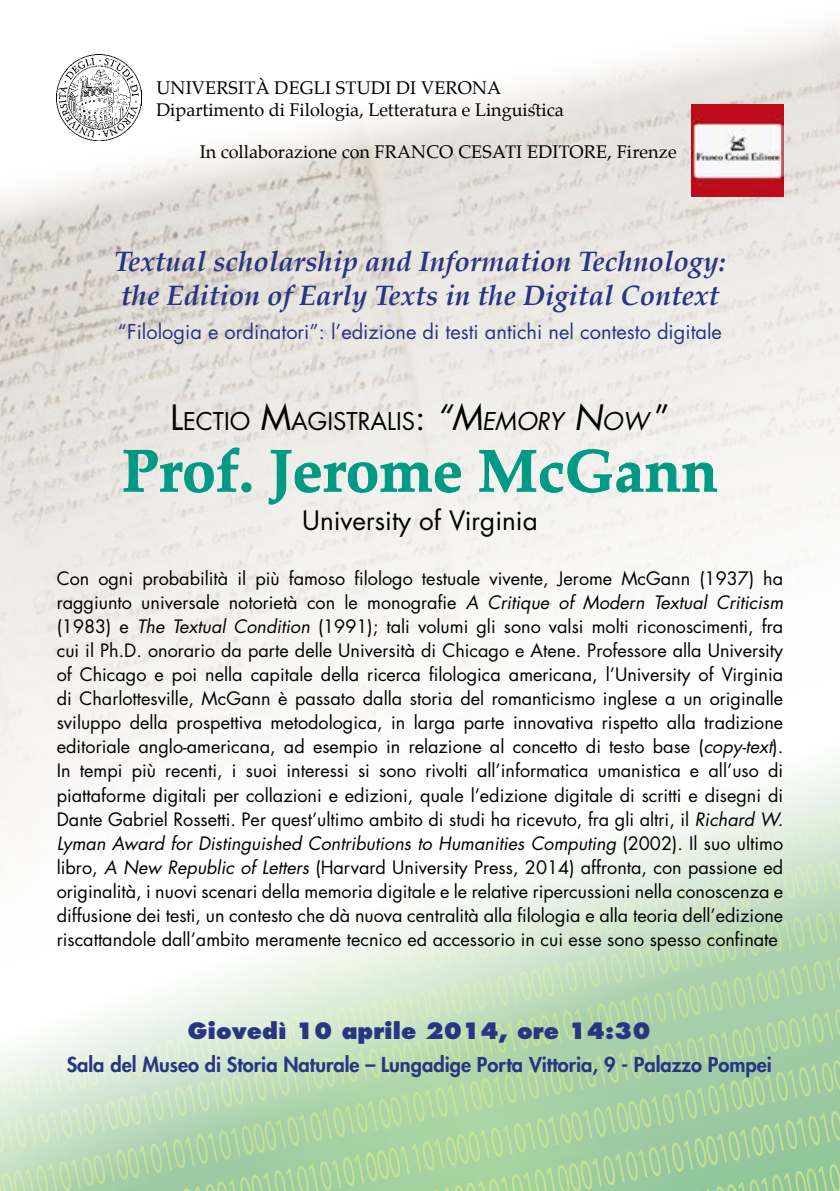
<style>
.page{position:relative;width:840px;height:1191px;background:#fff}
.page>*{position:absolute;margin:0;border:0;box-sizing:border-box;transform-origin:0 0}
.t1{font:700 60px "Palatino";color:#009984}
.t2{font:italic 700 28px/33.6px "Palatino";color:#283583}
.t3{font:26px "Futura";color:#000}
.t4{font:23.8px "Futura";color:#000}
.t5{font:800 22px "Futura";color:#283583}
.t6{font:800 20px "Futura";color:#283583}
.t7{font:20px "Futura";color:#283583}
.t8{font:18px/24px "Futura";color:#000;text-align:justify}
.t9{font:18px/21.2px "Palatino";color:#000}
.s1{font-size:34px}
.s2{font-style:italic;font-size:34px}
.s3{font-style:italic}
</style>
<div class="page">
<svg style="left:0;top:997px;width:839px;height:194px;background:#b9d9b3"></svg>
<img style="left:0;top:25px;width:839px;height:972px">
<svg style="left:124px;top:447px;width:127px;height:46px;background:#d0e0da"></svg>
<svg style="left:268px;top:450px;width:192px;height:72px"></svg>
<svg style="left:479px;top:409px;width:237px;height:84px"></svg>
<img style="left:57px;top:55px;width:85px;height:85px">
<img style="left:690px;top:104px;width:92px;height:92px">
<p class="t9" style="left:156px;top:77px;width:409px">UNIVERSITÀ DEGLI STUDI DI VERONA<br>Dipartimento di Filologia, Letteratura e Linguistica</p>
<p class="t9" style="left:199px;top:141px;width:478px">In collaborazione con FRANCO CESATI EDITORE, Firenze</p>
<h2 class="t2" style="left:114px;top:245px;width:612px">Textual scholarship and Information Technology: the Edition of Early Texts in the Digital Context</h2>
<p class="t7" style="left:118px;top:318px;width:605px">“Filologia e ordinatori”: l’edizione di testi antichi nel contesto digitale</p>
<h3 class="t4" style="left:170px;top:405px;width:500px"><span class="s1">L</span>ECTIO <span class="s1">M</span>AGISTRALIS<span class="s1">:</span> <span class="s2">“M</span><span class="s3">EMORY</span> <span class="s2">N</span><span class="s3">OW</span> <span class="s1">”</span></h3>
<h1 class="t1" style="left:122px;top:420px;width:597px">Prof. Jerome McGann</h1>
<h3 class="t3" style="left:302px;top:503px;width:237px">University of Virginia</h3>
<p class="t8" style="left:57px;top:567px;width:727px">Con ogni probabilità il più famoso filologo testuale vivente, Jerome McGann (1937) ha raggiunto universale notorietà con le monografie <span class="s3">A Critique of Modern Textual Criticism </span>(1983) e <span class="s3">The Textual Condition</span> (1991); tali volumi gli sono valsi molti riconoscimenti, fra cui il Ph.D. onorario da parte delle Università di Chicago e Atene. Professore alla University of Chicago e poi nella capitale della ricerca filologica americana, l’University of Virginia di Charlottesville, McGann è passato dalla storia del romanticismo inglese a un originalle sviluppo della prospettiva metodologica, in larga parte innovativa rispetto alla tradizione editoriale anglo-americana, ad esempio in relazione al concetto di testo base (<span class="s3">copy-text</span>).<br>In tempi più recenti, i suoi interessi si sono rivolti all’informatica umanistica e all’uso di piattaforme digitali per collazioni e edizioni, quale l’edizione digitale di scritti e disegni di Dante Gabriel Rossetti. Per quest’ultimo ambito di studi ha ricevuto, fra gli altri, il <span class="s3">Richard W.<br>Lyman Award for Distinguished Contributions to Humanities Computing</span> (2002). Il suo ultimo libro, <span class="s3">A New Republic of Letters</span> (Harvard University Press, 2014) affronta, con passione ed originalità, i nuovi scenari della memoria digitale e le relative ripercussioni nella conoscenza e diffusione dei testi, un contesto che dà nuova centralità alla filologia e alla teoria dell’edizione riscattandole dall’ambito meramente tecnico ed accessorio in cui esse sono spesso confinate</p>
<p class="t5" style="left:188px;top:1016px;width:464px">Giovedì 10 aprile 2014, ore 14:30</p>
<p class="t6" style="left:67px;top:1052px;width:706px">Sala del Museo di Storia Naturale – Lungadige Porta Vittoria, 9 - Palazzo Pompei</p>
</div>
